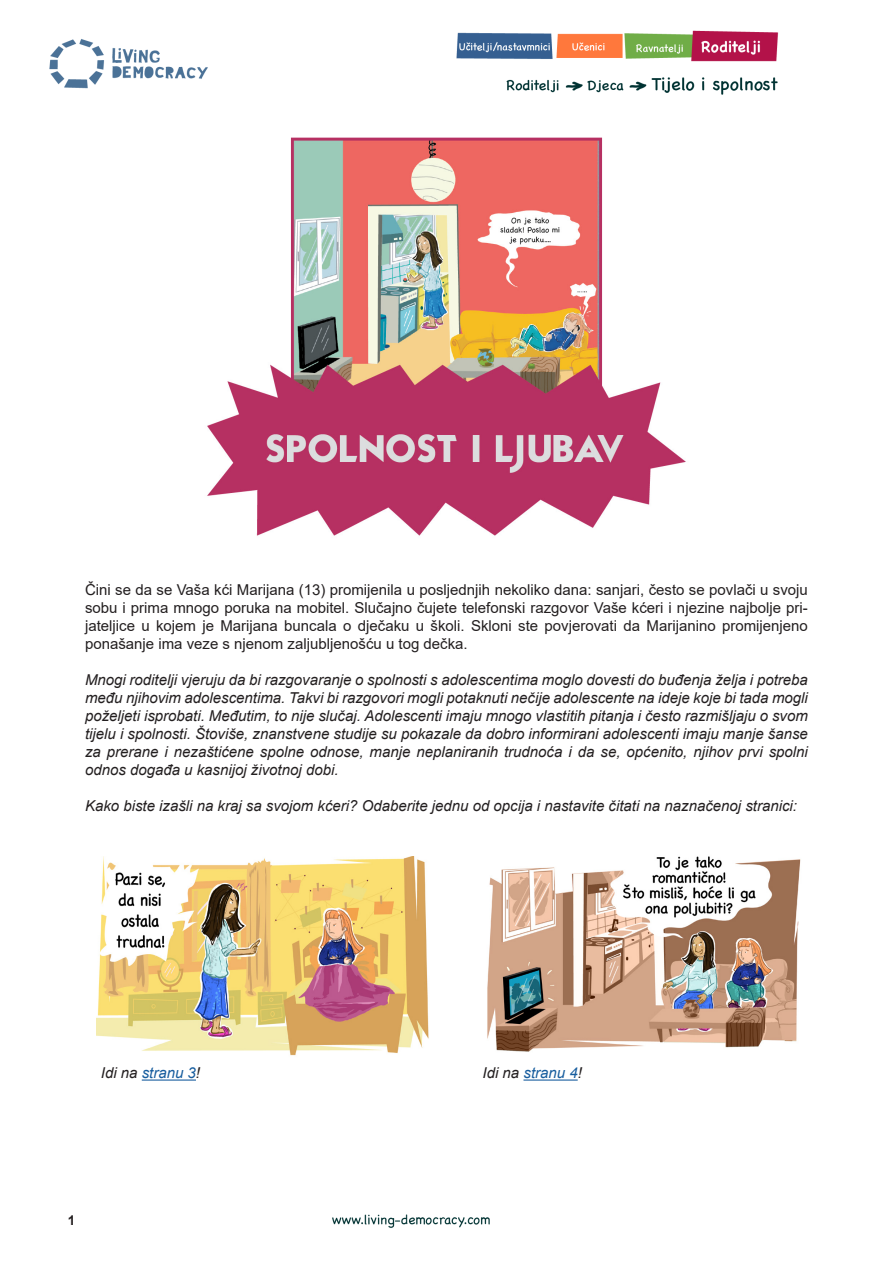
<style>
.page{position:relative;width:893px;height:1263px;background:#fff}
.page>*{position:absolute;margin:0;border:0;box-sizing:border-box;transform-origin:0 0}
.t1{font:italic 15px/18px "Arial";color:#231f20;text-align:justify}
.t2{font:15px/18px "Arial";color:#231f20;text-align:justify}
.t3{font:italic 15px "Arial";color:#175d9e}
.t4{font:700 13.5px "Arial";color:#231f20}
.s1{color:#231f20}
</style>
<div class="page">
<img style="left:49px;top:30px;width:730px;height:1198px">
<img style="left:97px;top:856px;width:336px;height:202px">
<img style="left:483px;top:853px;width:318px;height:201px">
<hr style="left:142px;top:1079px;width:54px;height:1px;background:#175d9e">
<hr style="left:523px;top:1079px;width:55px;height:1px;background:#175d9e">
<p class="t2" style="left:85px;top:580px;width:724px">Čini se da se Vaša kći Marijana (13) promijenila u posljednjih nekoliko dana: sanjari, često se povlači u svoju sobu i prima mnogo poruka na mobitel. Slučajno čujete telefonski razgovor Vaše kćeri i njezine najbolje pri&shy;jateljice u kojem je Marijana buncala o dječaku u školi. Skloni ste povjerovati da Marijanino promijenjeno ponašanje ima veze s njenom zaljubljenošću u tog dečka.</p>
<p class="t1" style="left:85px;top:670px;width:724px">Mnogi roditelji vjeruju da bi razgovaranje o spolnosti s adolescentima moglo dovesti do buđenja želja i potreba među njihovim adolescentima. Takvi bi razgovori mogli potaknuti nečije adolescente na ideje koje bi tada mogli poželjeti isprobati. Međutim, to nije slučaj. Adolescenti imaju mnogo vlastitih pitanja i često razmišljaju o svom tijelu i spolnosti. Štoviše, znanstvene studije su pokazale da dobro informirani adolescenti imaju manje šanse za prerane i nezaštićene spolne odnose, manje neplaniranih trudnoća i da se, općenito, njihov prvi spolni odnos događa u kasnijoj životnoj dobi.</p>
<p class="t1" style="left:85px;top:796px;width:713px">Kako biste izašli na kraj sa svojom kćeri? Odaberite jednu od opcija i nastavite čitati na naznačenoj stranici:</p>
<p class="t3" style="left:101px;top:1063px;width:101px"><span class="s1">Idi na</span> stranu 3<span class="s1">!</span></p>
<p class="t3" style="left:483px;top:1063px;width:101px"><span class="s1">Idi na</span> stranu 4<span class="s1">!</span></p>
<p class="t4" style="left:68px;top:1211px;width:9px">1</p>
</div>
